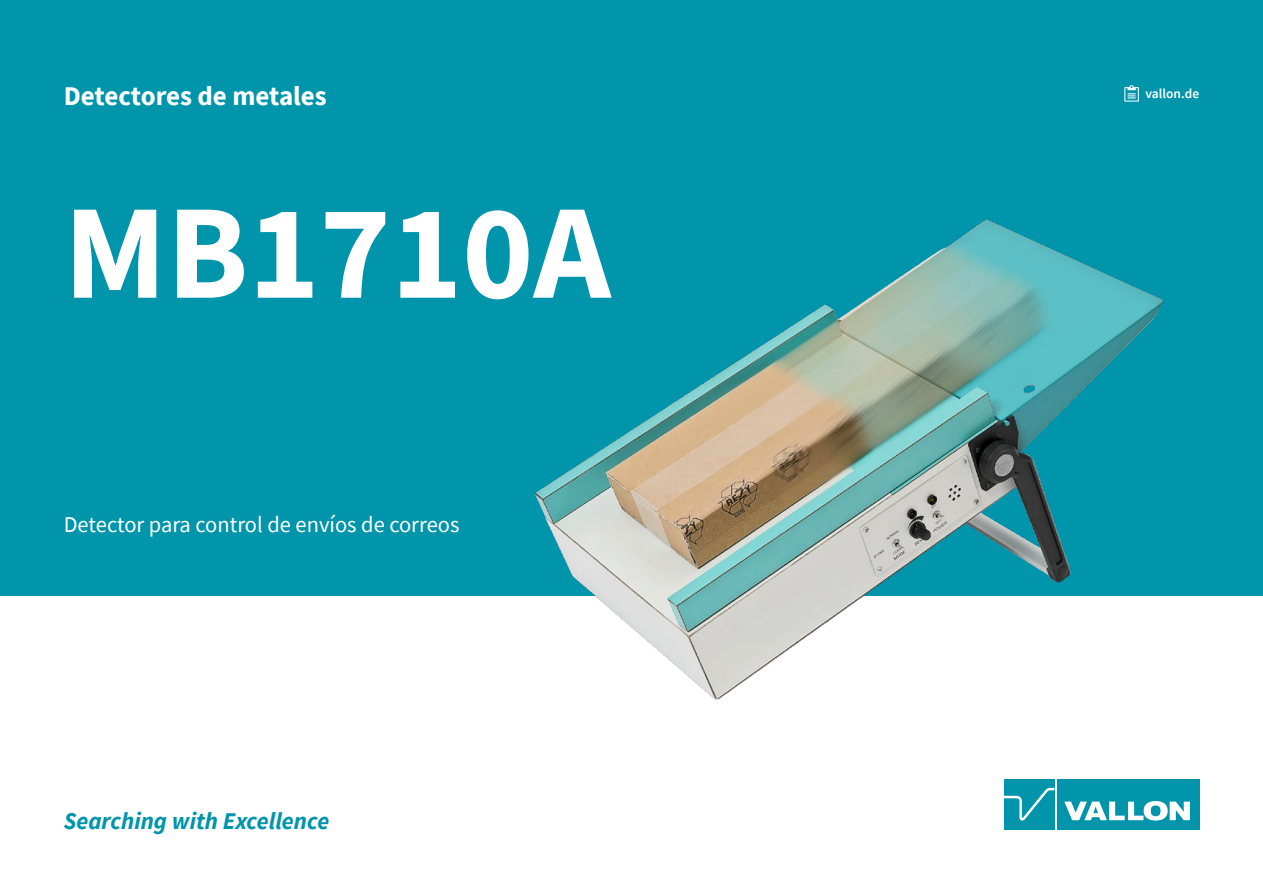
<style>
.page{position:relative;width:1263px;height:893px;background:#fff}
.page>*{position:absolute;margin:0;border:0;box-sizing:border-box;transform-origin:0 0}
.t1{font:700 135px "Source Sans Pro";color:#fff}
.t2{font:700 27px "Source Sans Pro";color:#fff}
.t3{font:italic 700 24px "Source Sans Pro";color:#0095ab}
.t4{font:22.5px "Source Sans Pro";color:#fff}
.t5{font:600 13.5px "Source Sans Pro";color:#fff}
</style>
<div class="page">
<div style="left:1057px;top:779px;width:142px;height:50px;background:#0095ab"></div>
<div style="left:1004px;top:779px;width:50px;height:50px;background:#0095ab"></div>
<div style="left:0;top:0;width:1263px;height:595px;background:#0095ab"></div>
<svg style="left:1124px;top:85px;width:15px;height:17px"></svg>
<img style="left:319px;top:219px;width:944px;height:605px">
<p class="t2" style="left:64px;top:78px;width:265px">Detectores de metales</p>
<h1 class="t1" style="left:64px;top:161px;width:549px">MB1710A</h1>
<p class="t4" style="left:64px;top:510px;width:397px">Detector para control de envíos de correos</p>
<p class="t3" style="left:64px;top:805px;width:267px">Searching with Excellence</p>
<p class="t5" style="left:1145px;top:85px;width:55px">vallon.de</p>
</div>
